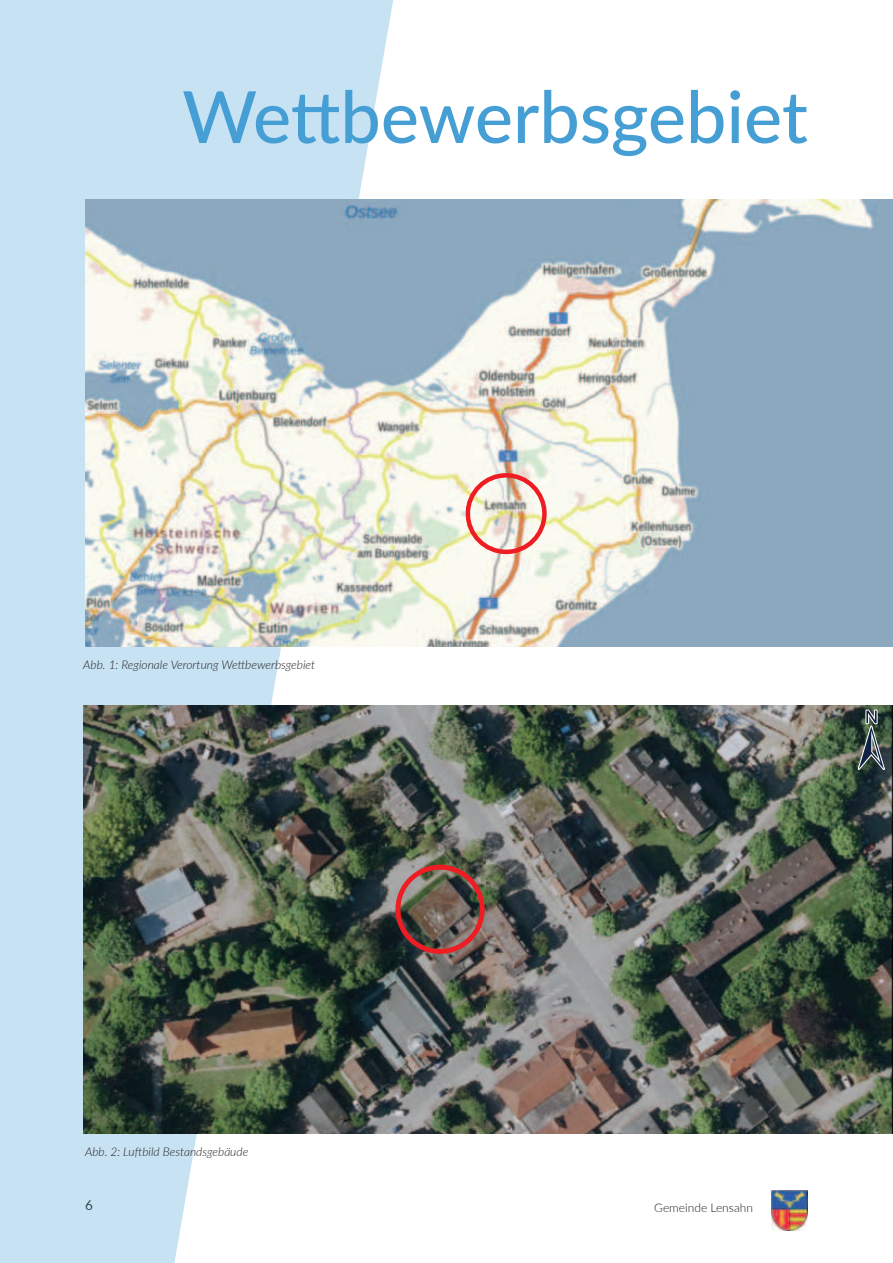
<style>
.page{position:relative;width:893px;height:1263px;background:#fff}
.page>*{position:absolute;margin:0;border:0;box-sizing:border-box;transform-origin:0 0}
.t1{font:500 72px "Lato";color:#469fd4}
.t2{font:13.5px "Lato";color:#231f20}
.t3{font:italic 300 12px "Lato";color:#231f20}
.t4{font:300 12px "Lato";color:#231f20}
</style>
<div class="page">
<img style="left:771px;top:1190px;width:37px;height:40px">
<svg style="left:0;top:0;width:395px;height:1263px;fill:#c7e2f2"></svg>
<img style="left:85px;top:200px;width:808px;height:446px">
<img style="left:83px;top:705px;width:810px;height:428px">
<svg style="left:854px;top:706px;width:33px;height:72px;background:#445551"></svg>
<div style="left:466px;top:473px;width:81px;height:81px;border:5px solid #ee1d23;border-radius:50%"></div>
<div style="left:395px;top:865px;width:90px;height:89px;border:5px solid #ee1d23;border-radius:50%"></div>
<h1 class="t1" style="left:182px;top:65px;width:627px">We琀琀bewerbsgebiet</h1>
<p class="t3" style="left:83px;top:656px;width:234px">Abb. 1: Regionale Verortung We琀琀bewerbsgebiet</p>
<p class="t3" style="left:85px;top:1143px;width:165px">Abb. 2: Lu昀琀bild Bestandsgebäude</p>
<p class="t2" style="left:85px;top:1200px;width:9px">6</p>
<p class="t4" style="left:654px;top:1201px;width:100px">Gemeinde Lensahn</p>
</div>
